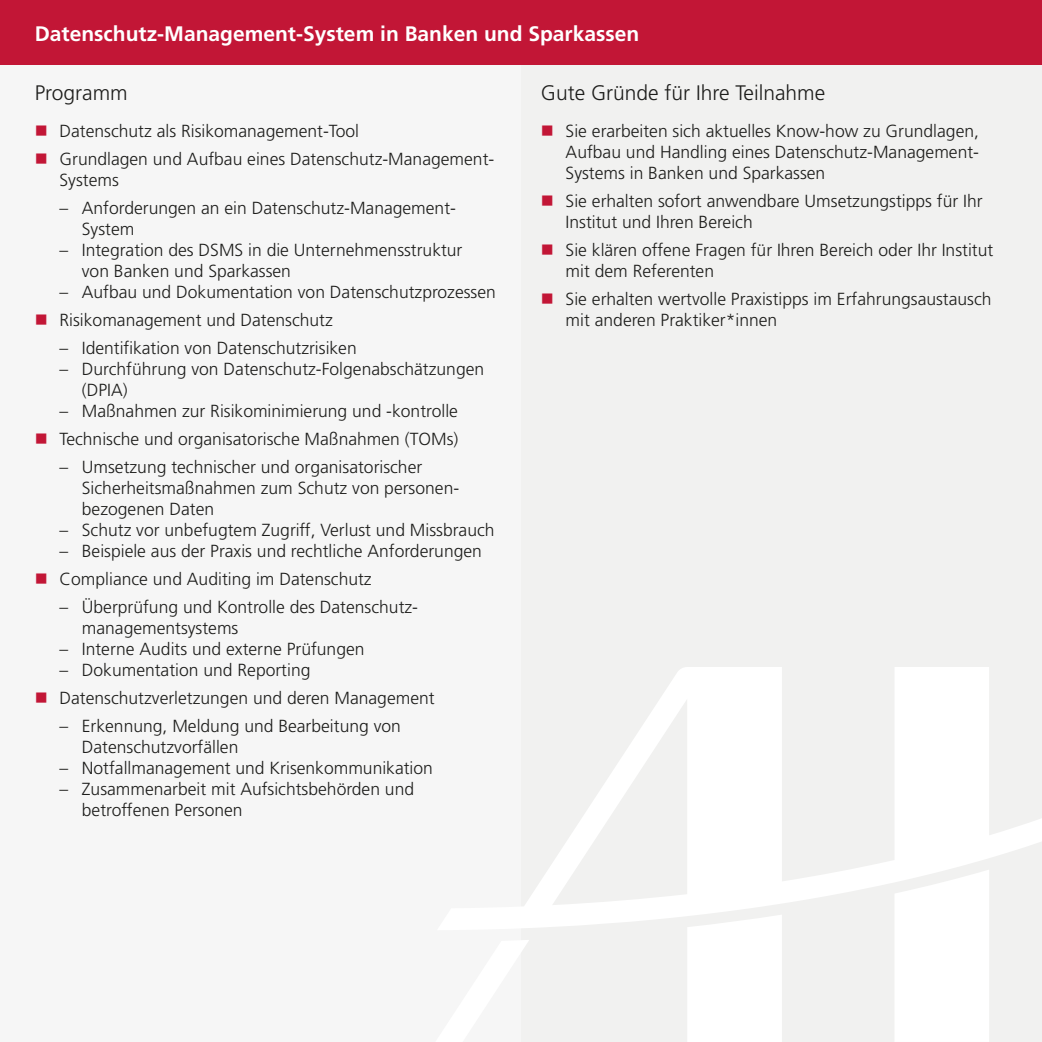
<style>
.page{position:relative;width:1042px;height:1042px;background:#fff}
.page>*{position:absolute;margin:0;border:0;box-sizing:border-box;transform-origin:0 0}
.t1{font:700 21px "Frutiger LT Pro";color:#fff}
.t2{font:300 21px "Frutiger LT Pro";color:#1d1d1b}
.t3{font:300 17.5px "Frutiger LT Pro";color:#1d1d1b}
</style>
<div class="page">
<div style="left:521px;top:64px;width:521px;height:978px;background:#f1f1f0"></div>
<div style="left:0;top:64px;width:521px;height:978px;background:#f6f6f6"></div>
<div style="left:0;top:0;width:1042px;height:64px;background:#c21636"></div>
<div style="left:687px;top:930px;width:95px;height:112px;background:#fff"></div>
<div style="left:895px;top:930px;width:94px;height:112px;background:#fff"></div>
<svg style="left:521px;top:940px;width:8px;height:12px"></svg>
<svg style="left:521px;top:667px;width:521px;height:263px"></svg>
<p class="t1" style="left:35px;top:21px;width:606px">Datenschutz-Management-System in Banken und Sparkassen</p>
<p class="t2" style="left:35px;top:84px;width:94px">Programm</p>
<p class="t2" style="left:541px;top:84px;width:286px">Gute Gründe für Ihre Teilnahme</p>
<p class="t3" style="left:60px;top:124px;width:301px">Datenschutz als Risikomanagement-Tool</p>
<p class="t3" style="left:60px;top:152px;width:436px">Grundlagen und Aufbau eines Datenschutz-Management-</p>
<p class="t3" style="left:60px;top:173px;width:61px">Systems</p>
<p class="t3" style="left:60px;top:201px;width:398px">– Anforderungen an ein Datenschutz-Management-</p>
<p class="t3" style="left:82px;top:222px;width:54px">System</p>
<p class="t3" style="left:60px;top:243px;width:404px">– Integration des DSMS in die Unternehmensstruktur</p>
<p class="t3" style="left:82px;top:264px;width:211px">von Banken und Sparkassen</p>
<p class="t3" style="left:60px;top:285px;width:438px">– Aufbau und Dokumentation von Datenschutzprozessen</p>
<p class="t3" style="left:60px;top:313px;width:275px">Risikomanagement und Datenschutz</p>
<p class="t3" style="left:60px;top:341px;width:299px">– Identifikation von Datenschutzrisiken</p>
<p class="t3" style="left:60px;top:362px;width:426px">– Durchführung von Datenschutz-Folgenabschätzungen</p>
<p class="t3" style="left:82px;top:383px;width:47px">(DPIA)</p>
<p class="t3" style="left:60px;top:404px;width:400px">– Maßnahmen zur Risikominimierung und -kontrolle</p>
<p class="t3" style="left:60px;top:432px;width:400px">Technische und organisatorische Maßnahmen (TOMs)</p>
<p class="t3" style="left:60px;top:460px;width:364px">– Umsetzung technischer und organisatorischer</p>
<p class="t3" style="left:82px;top:481px;width:379px">Sicherheitsmaßnahmen zum Schutz von personen-</p>
<p class="t3" style="left:82px;top:502px;width:134px">bezogenen Daten</p>
<p class="t3" style="left:60px;top:523px;width:436px">– Schutz vor unbefugtem Zugriff, Verlust und Missbrauch</p>
<p class="t3" style="left:60px;top:544px;width:424px">– Beispiele aus der Praxis und rechtliche Anforderungen</p>
<p class="t3" style="left:60px;top:572px;width:314px">Compliance und Auditing im Datenschutz</p>
<p class="t3" style="left:60px;top:600px;width:360px">– Überprüfung und Kontrolle des Datenschutz-</p>
<p class="t3" style="left:82px;top:621px;width:158px">managementsystems</p>
<p class="t3" style="left:60px;top:642px;width:306px">– Interne Audits und externe Prüfungen</p>
<p class="t3" style="left:60px;top:663px;width:252px">– Dokumentation und Reporting</p>
<p class="t3" style="left:60px;top:691px;width:377px">Datenschutzverletzungen und deren Management</p>
<p class="t3" style="left:60px;top:719px;width:343px">– Erkennung, Meldung und Bearbeitung von</p>
<p class="t3" style="left:82px;top:740px;width:158px">Datenschutzvorfällen</p>
<p class="t3" style="left:60px;top:761px;width:375px">– Notfallmanagement und Krisenkommunikation</p>
<p class="t3" style="left:60px;top:782px;width:356px">– Zusammenarbeit mit Aufsichtsbehörden und</p>
<p class="t3" style="left:82px;top:803px;width:162px">betroffenen Personen</p>
<p class="t3" style="left:566px;top:124px;width:415px">Sie erarbeiten sich aktuelles Know-how zu Grundlagen,</p>
<p class="t3" style="left:566px;top:145px;width:415px">Aufbau und Handling eines Datenschutz-Management-</p>
<p class="t3" style="left:566px;top:166px;width:261px">Systems in Banken und Sparkassen</p>
<p class="t3" style="left:566px;top:194px;width:418px">Sie erhalten sofort anwendbare Umsetzungstipps für Ihr</p>
<p class="t3" style="left:566px;top:215px;width:189px">Institut und Ihren Bereich</p>
<p class="t3" style="left:566px;top:243px;width:429px">Sie klären offene Fragen für Ihren Bereich oder Ihr Institut</p>
<p class="t3" style="left:566px;top:264px;width:150px">mit dem Referenten</p>
<p class="t3" style="left:566px;top:292px;width:427px">Sie erhalten wertvolle Praxistipps im Erfahrungsaustausch</p>
<p class="t3" style="left:566px;top:313px;width:213px">mit anderen Praktiker*innen</p>
</div>
